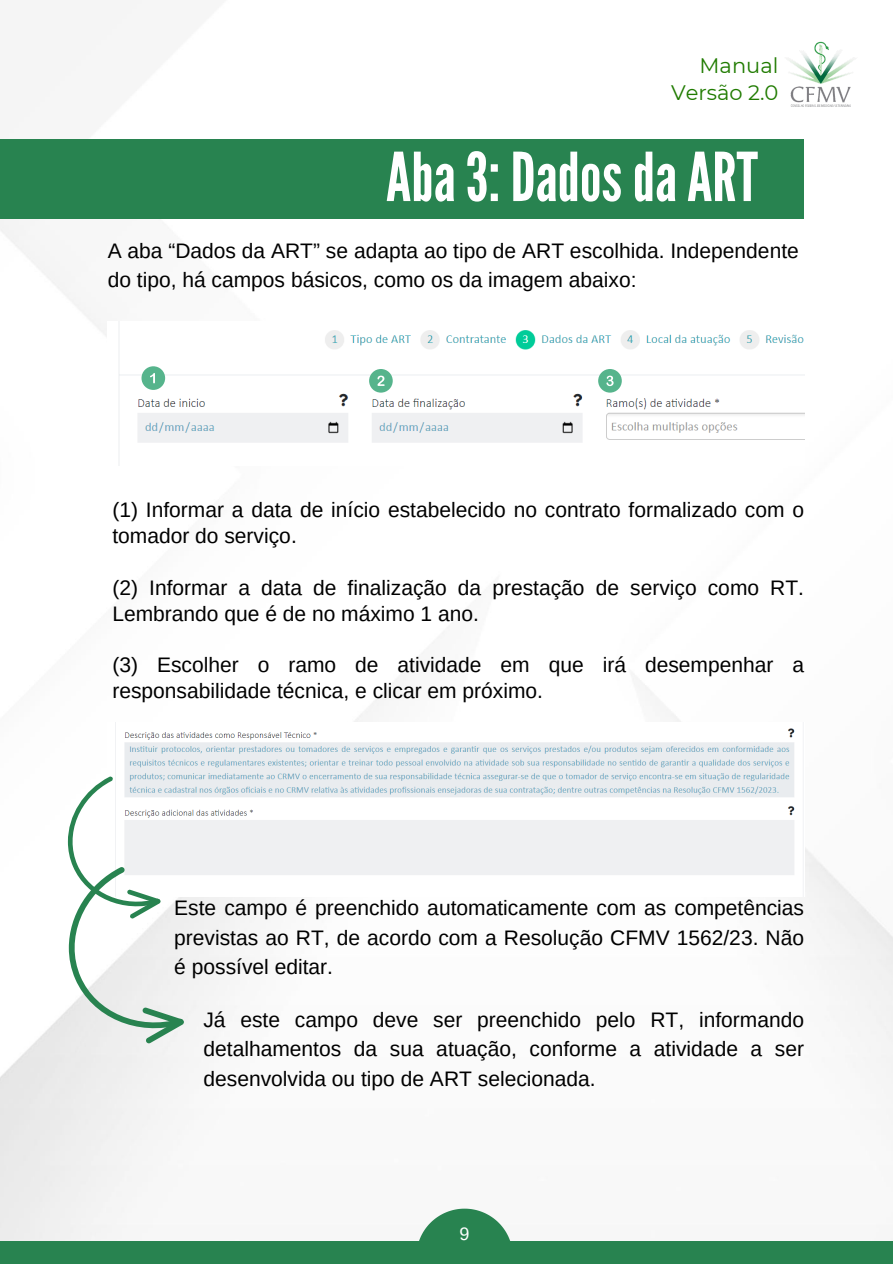
<style>
.page{position:relative;width:893px;height:1264px;background:#fff}
.page>*{position:absolute;margin:0;border:0;box-sizing:border-box;transform-origin:0 0}
.t1{font:67.2px "League Gothic";color:#fff}
.t2{font:21px/29.2px "Arimo";color:#000}
.t3{font:21px "Montserrat";color:#207b00}
.t4{font:18px "Arimo";color:#fff}
</style>
<div class="page">
<div style="left:0;top:139px;width:804px;height:80px;background:#288350"></div>
<img style="left:118px;top:321px;width:686px;height:144px">
<div style="left:141px;top:366px;width:24px;height:24px;background:#56b48c;border-radius:50%"></div>
<svg style="left:150px;top:373px;width:5px;height:10px"></svg>
<div style="left:369px;top:369px;width:23px;height:23px;background:#56b48c;border-radius:50%"></div>
<svg style="left:377px;top:375px;width:7px;height:11px"></svg>
<div style="left:598px;top:369px;width:23px;height:23px;background:#56b48c;border-radius:50%"></div>
<svg style="left:606px;top:375px;width:7px;height:11px"></svg>
<img style="left:115px;top:722px;width:689px;height:174px">
<svg style="left:64px;top:776px;width:120px;height:267px"></svg>
<div style="left:0;top:1240px;width:892px;height:23px;background:#288350"></div>
<svg style="left:416px;top:1208px;width:97px;height:33px"></svg>
<img style="left:784px;top:41px;width:74px;height:65px">
<p class="t3" style="left:699px;top:53px;width:80px">Manual</p>
<p class="t3" style="left:671px;top:80px;width:109px">Versão 2.0</p>
<p class="t1" style="left:386px;top:138px;width:373px">Aba3:DadosdaART</p>
<p class="t2" style="left:108px;top:236px;width:692px">A aba “Dados da ART” se adapta ao tipo de ART escolhida. Independente do tipo, há campos básicos, como os da imagem abaixo:</p>
<p class="t2" style="left:112px;top:497px;width:693px;line-height:25.8px">(1) Informar a data de início estabelecido no contrato formalizado com o tomador do serviço.</p>
<p class="t2" style="left:112px;top:574px;width:693px;line-height:25.8px">(2) Informar a data de finalização da prestação de serviço como RT.<br>Lembrando que é de no máximo 1 ano.</p>
<p class="t2" style="left:112px;top:652px;width:693px;line-height:25.8px">(3) Escolher o ramo de atividade em que irá desempenhar a responsabilidade técnica, e clicar em próximo.</p>
<p class="t2" style="left:174px;top:893px;width:631px;text-align:justify">Este campo é preenchido automaticamente com as competências previstas ao RT, de acordo com a Resolução CFMV 1562/23. Não é possível editar.</p>
<p class="t2" style="left:203px;top:1005px;width:602px;text-align:justify">Já este campo deve ser preenchido pelo RT, informando detalhamentos da sua atuação, conforme a atividade a ser desenvolvida ou tipo de ART selecionada.</p>
<p class="t4" style="left:459px;top:1223px;width:12px">9</p>
</div>
